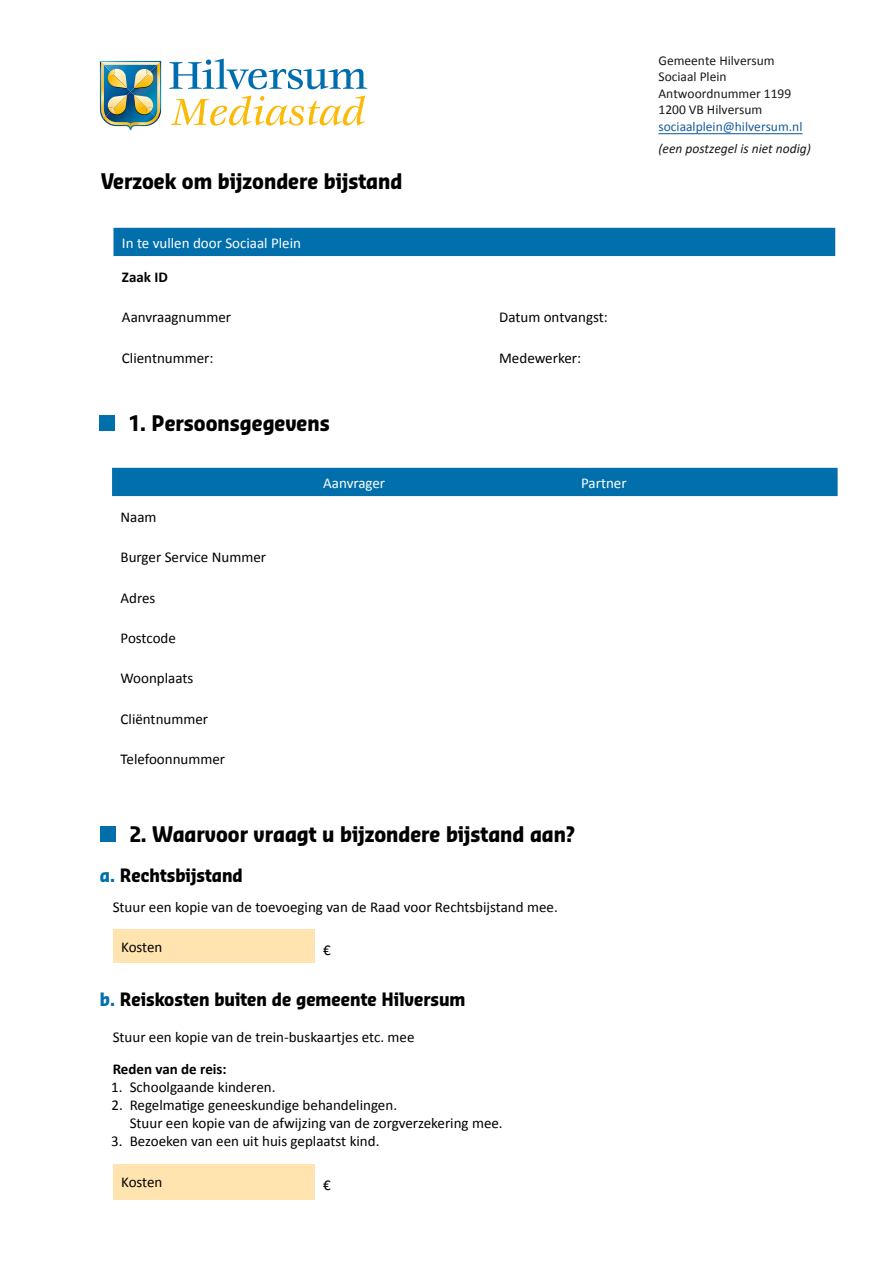
<style>
.page{position:relative;width:893px;height:1263px;background:#fff}
.page>*{position:absolute;margin:0;border:0;box-sizing:border-box;transform-origin:0 0}
.Kop_2{font:700 21px "Sansa Con Pro";color:#000}
.Kop_1{font:700 21px "Sansa Con Pro";color:#000}
.Kop_3{font:700 18px "Sansa Con Pro";color:#000}
.Tekst{font:15px/18px "Calibri 2";color:#000}
.Tekst_Tabel{font:15px "Calibri 2";color:#000}
.Tekst_Tabel-2{font:15px "Calibri 2";color:#fff}
.Tekst-2{font:700 15px "Calibri";color:#000}
.Tekst_Tabel-3{font:700 15px "Calibri";color:#000}
.t1{font:13.5px/16.5px "Calibri 2";color:#1b181c}
.t2{font:13.5px "Calibri 2";color:#155c9b}
.Tekst-3{font:italic 13.5px "Calibri";color:#1b181c}
.s1{color:#006fac}
.s2{font-family:"Calibri"}
</style>
<div class="page">
<img style="left:100px;top:61px;width:61px;height:69px">
<svg style="left:169px;top:59px;width:198px;height:30px"></svg>
<svg style="left:171px;top:96px;width:194px;height:30px"></svg>
<div style="left:113px;top:228px;width:722px;height:28px;background:#006fac"></div>
<div style="left:99px;top:416px;width:16px;height:15px;background:#006fac"></div>
<div style="left:112px;top:468px;width:726px;height:28px;background:#006fac"></div>
<div style="left:100px;top:826px;width:15px;height:16px;background:#006fac"></div>
<div style="left:113px;top:930px;width:202px;height:33px;background:#ffe4b0"></div>
<div style="left:113px;top:1164px;width:202px;height:35px;background:#ffe4b0"></div>
<hr style="left:658px;top:133px;width:144px;height:1px;background:#155c9b">
<h1 class="Kop_1" style="left:101px;top:168px;width:303px">Verzoek om bijzondere bijstand</h1>
<p class="Tekst_Tabel-2" style="left:122px;top:233px;width:181px">In te vullen door Sociaal Plein</p>
<p class="Tekst_Tabel-3" style="left:122px;top:268px;width:47px">Zaak ID</p>
<p class="Tekst_Tabel" style="left:122px;top:308px;width:111px">Aanvraagnummer</p>
<p class="Tekst_Tabel" style="left:499px;top:308px;width:110px">Datum ontvangst:</p>
<p class="Tekst_Tabel" style="left:122px;top:348px;width:93px">Clientnummer:</p>
<p class="Tekst_Tabel" style="left:499px;top:348px;width:83px">Medewerker:</p>
<h2 class="Kop_2" style="left:129px;top:409px;width:202px">1. Persoonsgegevens</h2>
<p class="Tekst_Tabel" style="left:121px;top:508px;width:38px">Naam</p>
<p class="Tekst_Tabel" style="left:121px;top:548px;width:147px">Burger Service Nummer</p>
<p class="Tekst_Tabel" style="left:121px;top:588px;width:36px">Adres</p>
<p class="Tekst_Tabel" style="left:121px;top:629px;width:57px">Postcode</p>
<p class="Tekst_Tabel" style="left:121px;top:669px;width:74px">Woonplaats</p>
<p class="Tekst_Tabel" style="left:121px;top:709px;width:89px">Cliëntnummer</p>
<p class="Tekst_Tabel" style="left:121px;top:750px;width:106px">Telefoonnummer</p>
<p class="Tekst_Tabel-2" style="left:323px;top:473px;width:64px">Aanvrager</p>
<p class="Tekst_Tabel-2" style="left:581px;top:473px;width:47px">Partner</p>
<h2 class="Kop_2" style="left:130px;top:820px;width:447px">2. Waarvoor vraagt u bijzondere bijstand aan?</h2>
<h3 class="Kop_3" style="left:100px;top:863px;width:144px"><span class="s1">a.</span> Rechtsbijstand</h3>
<p class="Tekst" style="left:113px;top:897px;width:447px">Stuur een kopie van de toevoeging van de Raad voor Rechtsbijstand mee.</p>
<p class="Tekst_Tabel" style="left:121px;top:938px;width:43px">Kosten</p>
<p class="Tekst_Tabel" style="left:323px;top:940px;width:9px">€</p>
<h3 class="Kop_3" style="left:100px;top:988px;width:367px"><span class="s1">b.</span> Reiskosten buiten de gemeente Hilversum</h3>
<p class="Tekst" style="left:113px;top:1027px;width:303px">Stuur een kopie van de trein-buskaartjes etc. mee</p>
<p class="Tekst-2" style="left:113px;top:1059px;width:116px">Reden van de reis:</p>
<p class="Tekst" style="left:111px;top:1077px;width:166px">1. Schoolgaande kinderen.</p>
<p class="Tekst" style="left:130px;top:1095px;width:375px;text-indent:-18px">2. <span class="s2">Regelmatige geneeskundige behandelingen.<br></span>Stuur een kopie van de afwijzing van de zorgverzekering mee.</p>
<p class="Tekst" style="left:111px;top:1131px;width:270px">3. Bezoeken van een uit huis geplaatst kind.</p>
<p class="Tekst_Tabel" style="left:121px;top:1173px;width:43px">Kosten</p>
<p class="Tekst_Tabel" style="left:323px;top:1175px;width:9px">€</p>
<p class="t1" style="left:658px;top:51px;width:134px">Gemeente Hilversum<br>Sociaal Plein<br>Antwoordnummer 1199<br>1200 VB Hilversum</p>
<p class="t2" style="left:658px;top:118px;width:145px"><span class="s2">sociaalplein</span>@hilversum.nl</p>
<p class="Tekst-3" style="left:658px;top:139px;width:154px">(een postzegel is niet nodig)</p>
</div>
